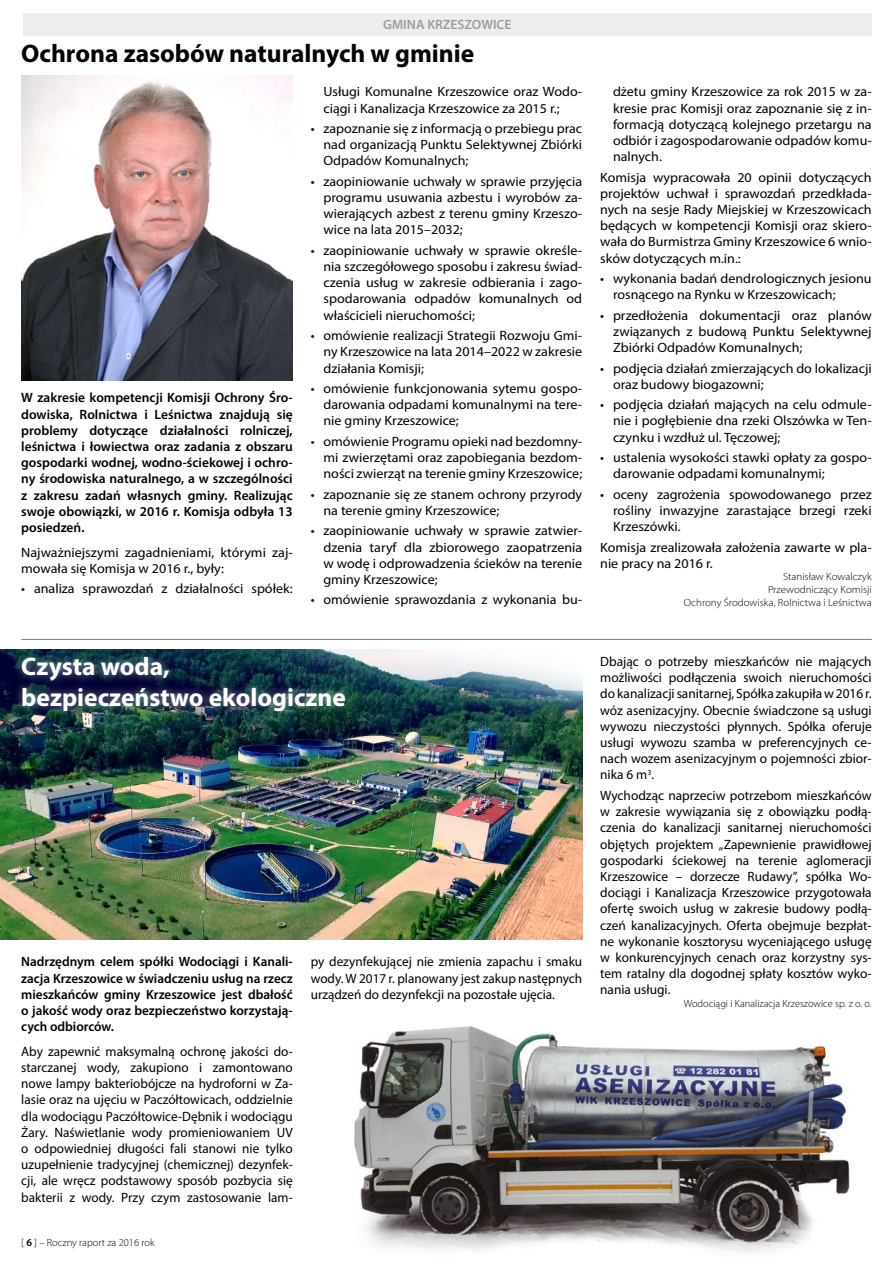
<style>
.page{position:relative;width:893px;height:1263px;background:#fff}
.page>*{position:absolute;margin:0;border:0;box-sizing:border-box;transform-origin:0 0}
.t1{font:700 25.5px/30.6px "Myriad Pro";color:#fff}
.t2{font:700 25.5px "Myriad Pro";color:#000}
.t3{font:13.5px/16.2px "Myriad Pro";color:#000;text-align:justify;scale:1.04 1}
.t4{font:13.5px/16.2px "Myriad Pro";color:#000;text-align:justify}
.t5{font:600 13.5px/16.2px "Myriad Pro";color:#000;text-align:justify}
.t6{font:600 13.5px "Myriad Pro";color:#9d9d9c}
.t7{font:300 10.5px/12.6px "Myriad Pro";color:#000;text-align:right;scale:1.04 1}
.t8{font:300 10.5px "Myriad Pro";color:#000}
.s1{font-weight:600}
</style>
<div class="page">
<div style="left:23px;top:13px;width:849px;height:22px;background:#ededed"></div>
<img style="left:0;top:649px;width:582px;height:291px">
<img style="left:354px;top:1026px;width:496px;height:226px">
<img style="left:21px;top:76px;width:272px;height:305px">
<hr style="left:21px;top:639px;width:851px;height:1px;background:#878787">
<div style="left:13px;top:648px;width:341px;height:71px;background:#fff;opacity:.5"></div>
<p class="t6" style="left:383px;top:16px;width:130px">GMINA KRZESZOWICE</p>
<h1 class="t2" style="left:21px;top:36px;width:455px">Ochrona zasobów naturalnych w gminie</h1>
<p class="t5" style="left:21px;top:389px;width:273px">W zakresie kompetencji Komisji Ochrony Śro&shy;dowiska, Rolnictwa i Leśnictwa znajdują się problemy dotyczące działalności rolniczej, leśnictwa i łowiectwa oraz zadania z obszaru gospodarki wodnej, wodno-ściekowej i ochro&shy;ny środowiska naturalnego, a w szczególności z zakresu zadań własnych gminy. Realizując swoje obowiązki, w 2016 r. Komisja odbyła 13 posiedzeń.</p>
<p class="t3" style="left:21px;top:544px;width:263px">Najważniejszymi zagadnieniami, którymi zaj&shy;mowała się Komisja w 2016 r., były:</p>
<p class="t3" style="left:21px;top:580px;width:263px">• analiza sprawozdań z działalności spółek:</p>
<p class="t3" style="left:323px;top:83px;width:250px">Usługi Komunalne Krzeszowice oraz Wodo&shy;ciągi i Kanalizacja Krzeszowice za 2015 r.;</p>
<p class="t3" style="left:323px;top:120px;width:250px;text-indent:-13px">• zapoznanie się z informacją o przebiegu prac nad organizacją Punktu Selektywnej Zbiórki Odpadów Komunalnych;</p>
<p class="t3" style="left:323px;top:173px;width:250px;text-indent:-13px">• zaopiniowanie uchwały w sprawie przyjęcia programu usuwania azbestu i wyrobów za&shy;wierających azbest z terenu gminy Krzeszo&shy;wice na lata 2015–2032;</p>
<p class="t3" style="left:323px;top:242px;width:250px;text-indent:-13px">• zaopiniowanie uchwały w sprawie określe&shy;nia szczegółowego sposobu i zakresu świad&shy;czenia usług w zakresie odbierania i zago&shy;spodarowania odpadów komunalnych od właścicieli nieruchomości;</p>
<p class="t3" style="left:323px;top:327px;width:250px;text-indent:-13px">• omówienie realizacji Strategii Rozwoju Gmi&shy;ny Krzeszowice na lata 2014–2022 w zakresie działania Komisji;</p>
<p class="t3" style="left:323px;top:380px;width:250px;text-indent:-13px">• omówienie funkcjonowania sytemu gospo&shy;darowania odpadami komunalnymi na tere&shy;nie gminy Krzeszowice;</p>
<p class="t3" style="left:323px;top:433px;width:250px;text-indent:-13px">• omówienie Programu opieki nad bezdomny&shy;mi zwierzętami oraz zapobiegania bezdom&shy;ności zwierząt na terenie gminy Krzeszowice;</p>
<p class="t3" style="left:323px;top:486px;width:250px;text-indent:-13px">• zapoznanie się ze stanem ochrony przyrody na terenie gminy Krzeszowice;</p>
<p class="t3" style="left:323px;top:522px;width:250px;text-indent:-13px">• zaopiniowanie uchwały w sprawie zatwier&shy;dzenia taryf dla zbiorowego zaopatrzenia w wodę i odprowadzenia ścieków na terenie gminy Krzeszowice;</p>
<p class="t3" style="left:311px;top:592px;width:263px">• omówienie sprawozdania z wykonania bu-</p>
<p class="t3" style="left:613px;top:83px;width:250px">dżetu gminy Krzeszowice za rok 2015 w za&shy;kresie prac Komisji oraz zapoznanie się z in&shy;formacją dotyczącą kolejnego przetargu na odbiór i zagospodarowanie odpadów komu&shy;nalnych.</p>
<p class="t3" style="left:600px;top:169px;width:263px">Komisja wypracowała 20 opinii dotyczących projektów uchwał i sprawozdań przedkłada&shy;nych na sesje Rady Miejskiej w Krzeszowicach będących w kompetencji Komisji oraz skiero&shy;wała do Burmistrza Gminy Krzeszowice 6 wnio&shy;sków dotyczących m.in.:</p>
<p class="t3" style="left:613px;top:270px;width:250px;text-indent:-13px">• wykonania badań dendrologicznych jesionu rosnącego na Rynku w Krzeszowicach;</p>
<p class="t3" style="left:613px;top:307px;width:250px;text-indent:-13px">• przedłożenia dokumentacji oraz planów związanych z budową Punktu Selektywnej Zbiórki Odpadów Komunalnych;</p>
<p class="t3" style="left:613px;top:360px;width:250px;text-indent:-13px">• podjęcia działań zmierzających do lokalizacji oraz budowy biogazowni;</p>
<p class="t3" style="left:613px;top:396px;width:250px;text-indent:-13px">• podjęcia działań mających na celu odmule&shy;nie i pogłębienie dna rzeki Olszówka w Ten&shy;czynku i wzdłuż ul. Tęczowej;</p>
<p class="t3" style="left:613px;top:449px;width:250px;text-indent:-13px">• ustalenia wysokości stawki opłaty za gospo&shy;darowanie odpadami komunalnymi;</p>
<p class="t3" style="left:613px;top:486px;width:250px;text-indent:-13px">• oceny zagrożenia spowodowanego przez rośliny inwazyjne zarastające brzegi rzeki Krzeszówki.</p>
<p class="t3" style="left:600px;top:539px;width:263px">Komisja zrealizowała założenia zawarte w pla&shy;nie pracy na 2016 r.</p>
<p class="t7" style="left:684px;top:571px;width:182px">Stanisław Kowalczyk<br>Przewodniczący Komisji<br>Ochrony Środowiska, Rolnictwa i Leśnictwa</p>
<h1 class="t1" style="left:21px;top:650px;width:326px">Czysta woda, bezpieczeństwo ekologiczne</h1>
<p class="t5" style="left:21px;top:953px;width:273px">Nadrzędnym celem spółki Wodociągi i Kanali&shy;zacja Krzeszowice w świadczeniu usług na rzecz mieszkańców gminy Krzeszowice jest dbałość o jakość wody oraz bezpieczeństwo korzystają&shy;cych odbiorców.</p>
<p class="t4" style="left:21px;top:1043px;width:273px">Aby zapewnić maksymalną ochronę jakości do&shy;starczanej wody, zakupiono i zamontowano nowe lampy bakteriobójcze na hydroforni w Za&shy;lasie oraz na ujęciu w Paczółtowicach, oddzielnie dla wodociągu Paczółtowice-Dębnik i wodociągu Żary. Naświetlanie wody promieniowaniem UV o odpowiedniej długości fali stanowi nie tylko uzupełnienie tradycyjnej (chemicznej) dezynfek&shy;cji, ale wręcz podstawowy sposób pozbycia się bakterii z wody. Przy czym zastosowanie lam-</p>
<p class="t8" style="left:21px;top:1237px;width:135px">[ <span class="s1">6</span> ] – Roczny raport za 2016 rok</p>
<p class="t4" style="left:311px;top:953px;width:273px">py dezynfekującej nie zmienia zapachu i smaku wody. W 2017 r. planowany jest zakup następnych urządzeń do dezynfekcji na pozostałe ujęcia.</p>
<p class="t4" style="left:600px;top:653px;width:273px">Dbając o potrzeby mieszkańców nie mających możliwości podłączenia swoich nieruchomości do kanalizacji sanitarnej, Spółka zakupiła w 2016 r. wóz asenizacyjny. Obecnie świadczone są usługi wywozu nieczystości płynnych. Spółka oferuje usługi wywozu szamba w preferencyjnych ce&shy;nach wozem asenizacyjnym o pojemności zbior&shy;nika 6 m<sup>3</sup>.</p>
<p class="t4" style="left:600px;top:787px;width:273px">Wychodząc naprzeciw potrzebom mieszkańców w zakresie wywiązania się z obowiązku podłą&shy;czenia do kanalizacji sanitarnej nieruchomości objętych projektem „Zapewnienie prawidłowej gospodarki ściekowej na terenie aglomeracji Krzeszowice – dorzecze Rudawy”, spółka Wo&shy;dociągi i Kanalizacja Krzeszowice przygotowała ofertę swoich usług w zakresie budowy podłą&shy;czeń kanalizacyjnych. Oferta obejmuje bezpłat&shy;ne wykonanie kosztorysu wyceniającego usługę w konkurencyjnych cenach oraz korzystny sys&shy;tem ratalny dla dogodnej spłaty kosztów wyko&shy;nania usługi.</p>
<p class="t8" style="left:684px;top:998px;width:189px">Wodociągi i Kanalizacja Krzeszowice sp. z o. o.</p>
</div>
